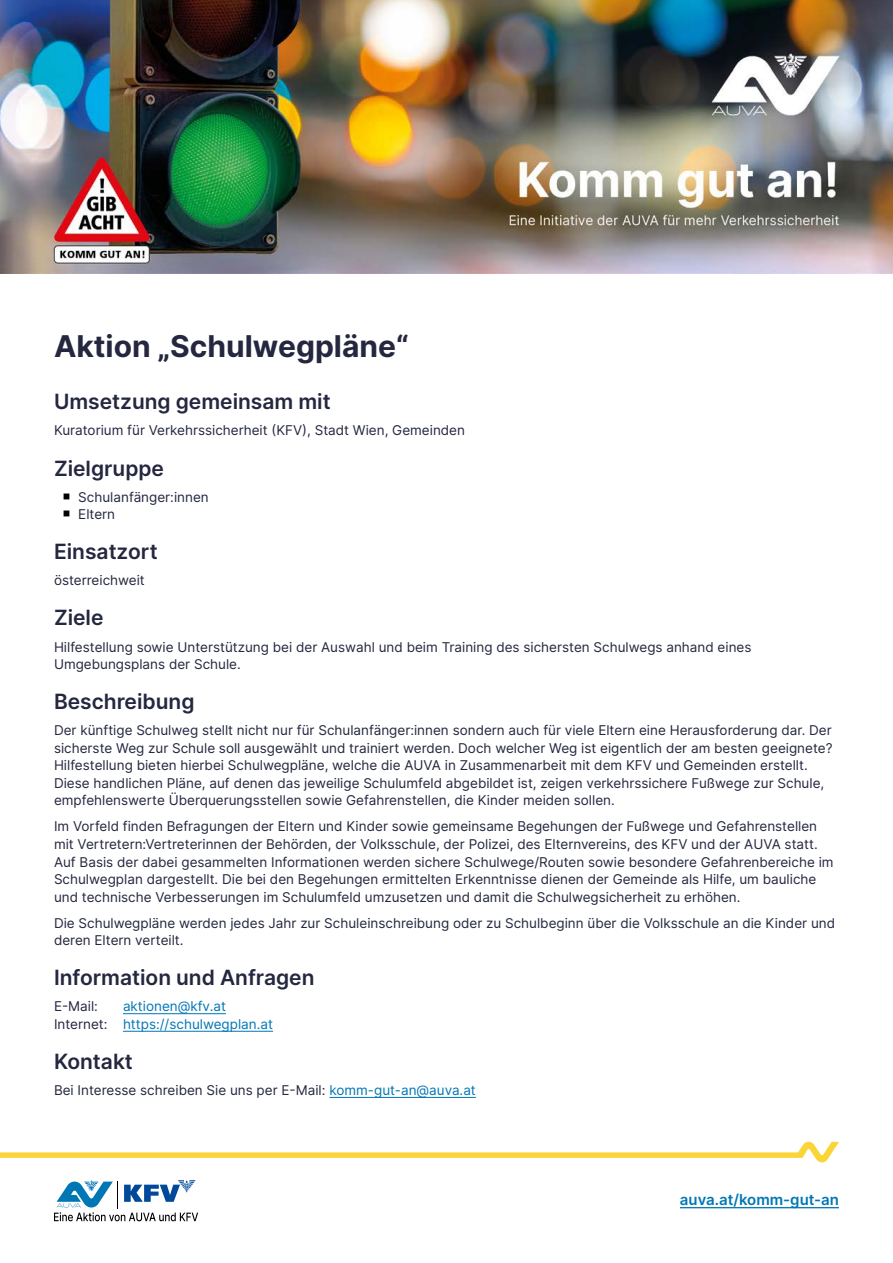
<style>
.page{position:relative;width:893px;height:1263px;background:#fff}
.page>*{position:absolute;margin:0;border:0;box-sizing:border-box;transform-origin:0 0}
.H1_Headline_20pt{font:700 30px "Inter";color:#24273f}
.H2_Headline_14pt{font:600 21px "Inter";color:#24273f}
.URL{font:600 15px "Inter";color:#0077b5}
.Copy{font:13.5px/17.5px "Inter";color:#24273f}
.Copy-2{font:13.5px/17.5px "Inter";color:#0077b5}
.s1{color:#24273f}
.s2{color:#0077b5}
</style>
<div class="page">
<hr style="left:680px;top:1207px;width:159px;height:1px;background:#0077b5">
<img style="left:0;top:0;width:893px;height:273px">
<hr style="left:123px;top:1013px;width:103px;height:1px;background:#0077b5">
<hr style="left:123px;top:1031px;width:150px;height:1px;background:#0077b5">
<hr style="left:329px;top:1097px;width:147px;height:1px;background:#0077b5">
<svg style="left:54px;top:1180px;width:144px;height:41px"></svg>
<svg style="left:0;top:1142px;width:839px;height:21px"></svg>
<h1 class="H1_Headline_20pt" style="left:54px;top:323px;width:356px">Aktion „Schulwegpläne“</h1>
<h2 class="H2_Headline_14pt" style="left:54px;top:386px;width:278px">Umsetzung gemeinsam mit</h2>
<p class="Copy" style="left:54px;top:421px;width:413px">Kuratorium für Verkehrssicherheit (KFV), Stadt Wien, Gemeinden</p>
<h2 class="H2_Headline_14pt" style="left:54px;top:452px;width:112px">Zielgruppe</h2>
<p class="Copy" style="left:78px;top:488px;width:132px">Schulanfänger:innen</p>
<p class="Copy" style="left:78px;top:505px;width:38px">Eltern</p>
<h2 class="H2_Headline_14pt" style="left:54px;top:536px;width:105px">Einsatzort</h2>
<p class="Copy" style="left:54px;top:571px;width:92px">österreichweit</p>
<h2 class="H2_Headline_14pt" style="left:54px;top:602px;width:51px">Ziele</h2>
<p class="Copy" style="left:54px;top:637px;width:699px">Hilfestellung sowie Unterstützung bei der Auswahl und beim Training des sichersten Schulwegs anhand eines<br>Umgebungsplans der Schule.</p>
<h2 class="H2_Headline_14pt" style="left:54px;top:686px;width:142px">Beschreibung</h2>
<p class="Copy" style="left:54px;top:721px;width:780px">Der künftige Schulweg stellt nicht nur für Schulanfänger:innen sondern auch für viele Eltern eine Herausforderung dar. Der sicherste Weg zur Schule soll ausgewählt und trainiert werden. Doch welcher Weg ist eigentlich der am besten geeignete?<br>Hilfestellung bieten hierbei Schulwegpläne, welche die AUVA in Zusammenarbeit mit dem KFV und Gemeinden erstellt.<br>Diese handlichen Pläne, auf denen das jeweilige Schulumfeld abgebildet ist, zeigen verkehrssichere Fußwege zur Schule, empfehlenswerte Überquerungsstellen sowie Gefahrenstellen, die Kinder meiden sollen.</p>
<p class="Copy" style="left:54px;top:817px;width:781px">Im Vorfeld finden Befragungen der Eltern und Kinder sowie gemeinsame Begehungen der Fußwege und Gefahrenstellen mit Vertretern:Vertreterinnen der Behörden, der Volksschule, der Polizei, des Elternvereins, des KFV und der AUVA statt.<br>Auf Basis der dabei gesammelten Informationen werden sichere Schulwege/Routen sowie besondere Gefahrenbereiche im Schulwegplan dargestellt. Die bei den Begehungen ermittelten Erkenntnisse dienen der Gemeinde als Hilfe, um bauliche und technische Verbesserungen im Schulumfeld umzusetzen und damit die Schulwegsicherheit zu erhöhen.</p>
<p class="Copy" style="left:54px;top:914px;width:783px">Die Schulwegpläne werden jedes Jahr zur Schuleinschreibung oder zu Schulbeginn über die Volksschule an die Kinder und deren Eltern verteilt.</p>
<h2 class="H2_Headline_14pt" style="left:54px;top:962px;width:262px">Information und Anfragen</h2>
<p class="Copy" style="left:54px;top:997px;width:46px">E-Mail:</p>
<p class="Copy-2" style="left:54px;top:997px;width:221px;text-indent:69px">aktionen@kfv.at<br><span class="s1">Internet:</span> https://schulwegplan.at</p>
<h2 class="H2_Headline_14pt" style="left:54px;top:1046px;width:80px">Kontakt</h2>
<p class="Copy" style="left:54px;top:1081px;width:423px">Bei Interesse schreiben Sie uns per E-Mail: <span class="s2">komm-gut-an@auva.at</span></p>
<p class="URL" style="left:680px;top:1189px;width:161px">auva.at/komm-gut-an</p>
</div>
